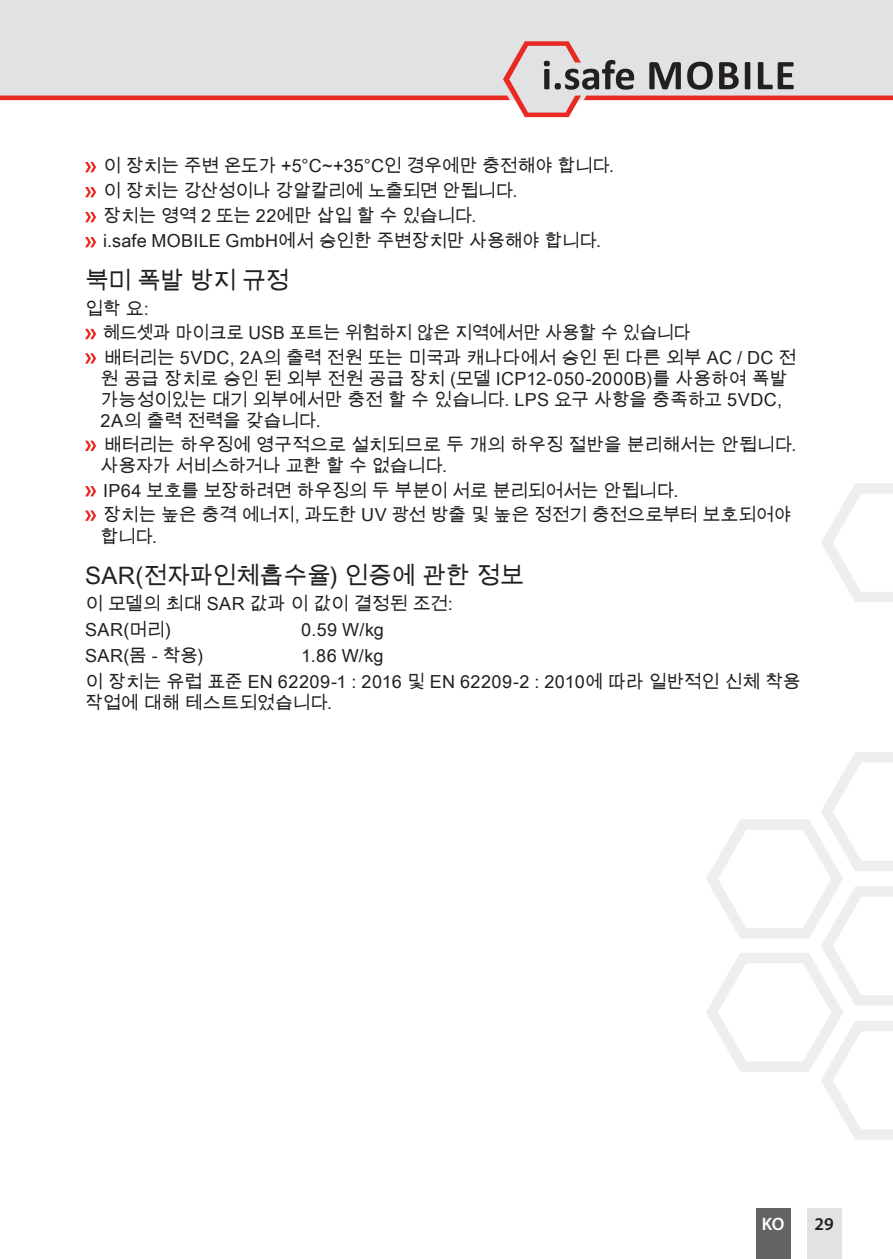
<style>
.page{position:relative;width:893px;height:1259px;background:#fff}
.page>*{position:absolute;margin:0;border:0;box-sizing:border-box;transform-origin:0 0}
.t1{font:24px "Arial Unicode MS";letter-spacing:-.02em;color:#231f20}
.t2{font:18px/24.9px "Arial Unicode MS";letter-spacing:-.01em;color:#231f20}
.t3{font:600 18px "Myriad Pro";color:#fff}
.t4{font:600 18px "Myriad Pro";color:#231f20}
</style>
<div class="page">
<div style="left:756px;top:1208px;width:34px;height:51px;background:#636366"></div>
<div style="left:807px;top:1208px;width:34px;height:51px;background:#e1e2e4"></div>
<svg style="left:821px;top:483px;width:72px;height:119px"></svg>
<svg style="left:706px;top:752px;width:187px;height:388px"></svg>
<div style="left:0;top:0;width:893px;height:41px;background:#e1e2e4"></div>
<svg style="left:0;top:41px;width:893px;height:76px"></svg>
<svg style="left:85px;top:162px;width:11px;height:10px"></svg>
<svg style="left:85px;top:187px;width:11px;height:10px"></svg>
<svg style="left:85px;top:212px;width:11px;height:10px"></svg>
<svg style="left:85px;top:237px;width:11px;height:10px"></svg>
<svg style="left:85px;top:329px;width:11px;height:10px"></svg>
<svg style="left:85px;top:353px;width:11px;height:10px"></svg>
<svg style="left:85px;top:441px;width:11px;height:10px"></svg>
<svg style="left:85px;top:486px;width:11px;height:10px"></svg>
<svg style="left:85px;top:510px;width:11px;height:11px"></svg>
<p class="t2" style="left:103px;top:153px;width:512px">이 장치는 주변 온도가 +5°C~+35°C인 경우에만 충전해야 합니다. 이 장치는 강산성이나 강알칼리에 노출되면 안됩니다.<br>장치는 영역 2 또는 22에만 삽입 할 수 있습니다.<br>i.safe MOBILE GmbH에서 승인한 주변장치만 사용해야 합니다.</p>
<h1 class="t1" style="left:85px;top:263px;width:206px">북미 폭발 방지 규정</h1>
<p class="t2" style="left:103px;top:296px;width:695px;text-indent:-18px">입학 요:<br>헤드셋과 마이크로 USB 포트는 위험하지 않은 지역에서만 사용할 수 있습니다<br>배터리는 5VDC, 2A의 출력 전원 또는 미국과 캐나다에서 승인 된 다른 외부 AC / DC 전</p>
<p class="t2" style="left:100px;top:367px;width:689px;line-height:21px">원 공급 장치로 승인 된 외부 전원 공급 장치 (모델 ICP12-050-2000B)를 사용하여 폭발 가능성이있는 대기 외부에서만 충전 할 수 있습니다. LPS 요구 사항을 충족하고 5VDC,<br>2A의 출력 전력을 갖습니다.</p>
<p class="t2" style="left:100px;top:434px;width:698px;line-height:21px">배터리는 하우징에 영구적으로 설치되므로 두 개의 하우징 절반을 분리해서는 안됩니다. 사용자가 서비스하거나 교환 할 수 없습니다.</p>
<p class="t2" style="left:103px;top:478px;width:690px">IP64 보호를 보장하려면 하우징의 두 부분이 서로 분리되어서는 안됩니다.<br>장치는 높은 충격 에너지, 과도한 UV 광선 방출 및 높은 정전기 충전으로부터 보호되어야</p>
<p class="t2" style="left:100px;top:523px;width:58px">합니다.</p>
<h1 class="t1" style="left:85px;top:558px;width:441px">SAR(전자파인체흡수율) 인증에 관한 정보</h1>
<p class="t2" style="left:85px;top:590px;width:369px;line-height:25.8px">이 모델의 최대 SAR 값과 이 값이 결정된 조건:<br>SAR(머리)</p>
<p class="t2" style="left:301px;top:616px;width:84px">0.59 W/kg</p>
<p class="t2" style="left:85px;top:642px;width:120px">SAR(몸 - 착용)</p>
<p class="t2" style="left:85px;top:642px;width:717px;line-height:25.8px;text-indent:216px">1.86 W/kg<br>이 장치는 유럽 표준 EN 62209-1 : 2016 및 EN 62209-2 : 2010에 따라 일반적인 신체 착용</p>
<p class="t2" style="left:85px;top:690px;width:249px">작업에 대해 테스트되었습니다.</p>
<p class="t3" style="left:762px;top:1212px;width:24px">KO</p>
<p class="t4" style="left:815px;top:1212px;width:21px">29</p>
</div>
